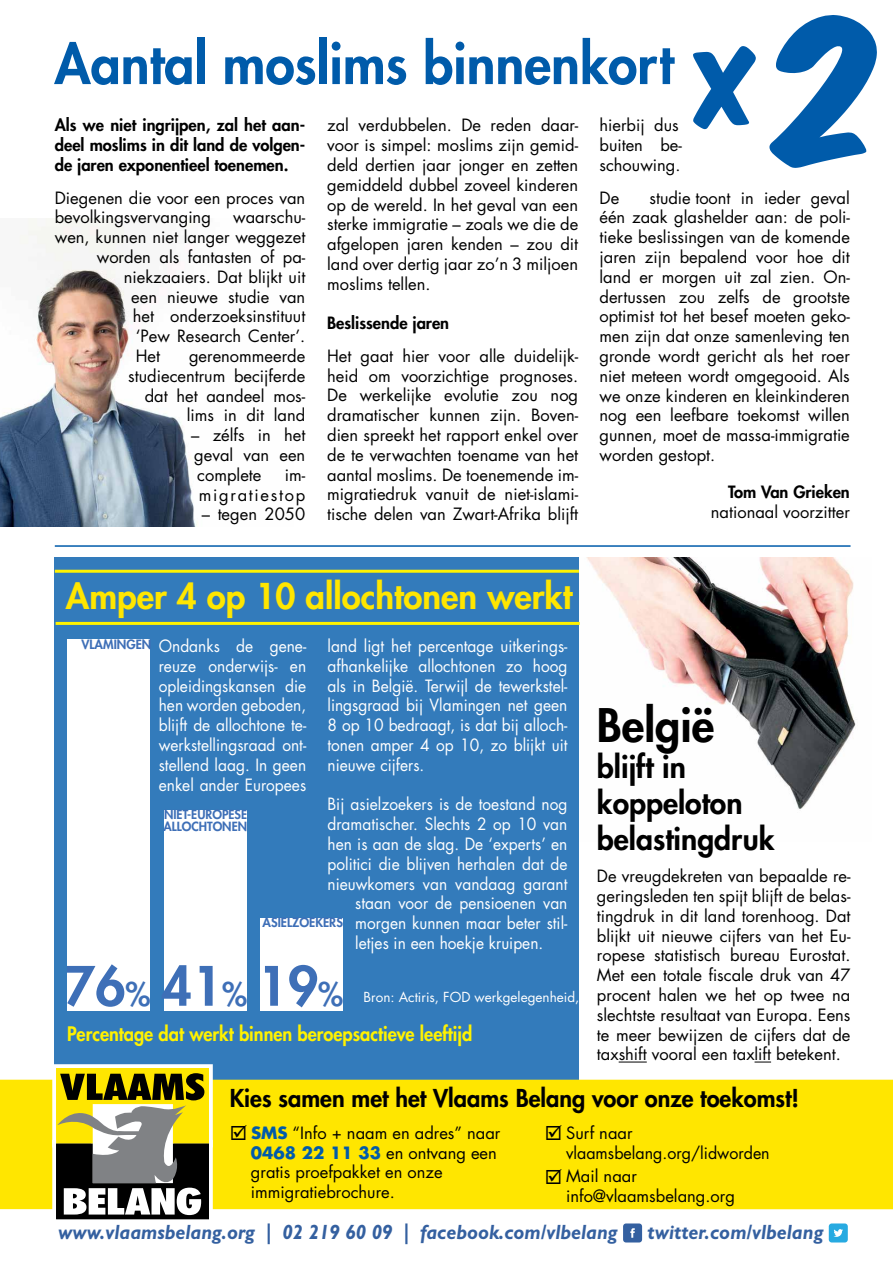
<style>
.page{position:relative;width:893px;height:1263px;background:#fff}
.page>*{position:absolute;margin:0;border:0;box-sizing:border-box;transform-origin:0 0}
.t1{font:800 54.45px "Futura Std";color:#005baa}
.t2{font:800 52.8px "Futura Std";color:#3e6fb7}
.t3{font:800 45px "Futura Std";color:#000}
.t4{font:800 34.65px "Futura Std";color:#ffe600}
.t5{font:800 30px/36px "Futura Std";color:#000}
.t6{font:800 24px "Futura Std";color:#000}
.t7{font:italic 700 20.7px "Gill Sans Std";color:#3460a0;scale:.95 1}
.t8{font:800 19.5px "Futura Std";color:#fff200;scale:.93 1}
.t9{font:16.5px/19.8px "Futura Std";color:#000}
.t10{font:16.5px/19.8px "Futura Std";color:#fff;text-align:justify;scale:.94 1}
.t11{font:800 16.5px/19.8px "Futura Std";color:#000;text-align:justify}
.t12{font:16.5px/19.8px "Futura Std";letter-spacing:.105em;color:#000;text-align:right}
.t13{font:13.5px "Futura Std";color:#fff}
.t14{font:800 12.6px "Futura Std";color:#3e6fb7}
.t15{font:800 12.3px/12.3px "Futura Std";color:#3e6fb7}
.s1{font-size:31.65px}
.s2{font-weight:700;color:#005baa}
</style>
<div class="page">
<img style="left:579px;top:557px;width:277px;height:252px">
<div style="left:55px;top:557px;width:524px;height:589px;background:#337bbb"></div>
<div style="left:68px;top:639px;width:82px;height:372px;background:#fff"></div>
<div style="left:164px;top:810px;width:82px;height:201px;background:#fff"></div>
<div style="left:260px;top:918px;width:82px;height:93px;background:#fff"></div>
<hr style="left:55px;top:570px;width:524px;height:3px;background:#fff200">
<hr style="left:56px;top:622px;width:524px;height:3px;background:#fff200">
<img style="left:0;top:218px;width:198px;height:308px">
<div style="left:0;top:1080px;width:893px;height:129px;background:#ffe600"></div>
<svg style="left:623px;top:1223px;width:225px;height:20px"></svg>
<svg style="left:52px;top:1064px;width:204px;height:156px"></svg>
<svg style="left:619px;top:1061px;width:28px;height:1px"></svg>
<svg style="left:754px;top:1061px;width:17px;height:1px"></svg>
<hr style="left:55px;top:545px;width:795px;height:2px;background:#005baa">
<h1 class="t1" style="left:54px;top:30px;width:621px">Aantal moslims binnenkort</h1>
<p class="t11" style="left:55px;top:115px;width:252px">Als we niet ingrijpen, zal het aan&shy;deel moslims in dit land de volgen&shy;de jaren exponentieel toenemen.</p>
<p class="t9" style="left:55px;top:188px;width:252px">Diegenen die voor een proces van bevolkingsvervanging</p>
<p class="t9" style="left:327px;top:116px;width:253px;text-align:justify">zal verdubbelen. De reden daar&shy;voor is simpel: moslims zijn gemid&shy;deld dertien jaar jonger en zetten gemiddeld dubbel zoveel kinderen op de wereld. In het geval van een sterke immigratie – zoals we die de afgelopen jaren kenden – zou dit land over dertig jaar zo’n 3 miljoen moslims tellen.</p>
<p class="t11" style="left:327px;top:313px;width:124px">Beslissende jaren</p>
<p class="t9" style="left:327px;top:346px;width:253px;text-align:justify">Het gaat hier voor alle duidelijk&shy;heid om voorzichtige prognoses.<br>De werkelijke evolutie zou nog dramatischer kunnen zijn. Boven&shy;dien spreekt het rapport enkel over de te verwachten toename van het aantal moslims. De toenemende im&shy;migratiedruk vanuit de niet-islami&shy;tische delen van Zwart-Afrika blijft</p>
<p class="t9" style="left:599px;top:116px;width:84px">hierbij dus buiten be&shy;schouwing.</p>
<p class="t9" style="left:599px;top:188px;width:21px">De</p>
<p class="t9" style="left:599px;top:188px;width:252px;text-align:justify;text-indent:50px">studie toont in ieder geval één zaak glashelder aan: de poli&shy;tieke beslissingen van de komende jaren zijn bepalend voor hoe dit land er morgen uit zal zien. On&shy;dertussen zou zelfs de grootste optimist tot het besef moeten geko&shy;men zijn dat onze samenleving ten gronde wordt gericht als het roer niet meteen wordt omgegooid. Als we onze kinderen en kleinkinderen nog een leefbare toekomst willen gunnen, moet de massa-immigratie worden gestopt.</p>
<p class="t11" style="left:728px;top:482px;width:123px">Tom Van Grieken</p>
<p class="t9" style="left:711px;top:502px;width:140px">nationaal voorzitter</p>
<p class="t9" style="left:233px;top:208px;width:74px">waarschu-</p>
<p class="t9" style="left:55px;top:227px;width:252px">wen, kunnen niet langer weggezet</p>
<p class="t9" style="left:97px;top:247px;width:210px">worden als fantasten of pa-</p>
<p class="t9" style="left:124px;top:267px;width:183px">niekzaaiers. Dat blijkt uit</p>
<p class="t9" style="left:131px;top:287px;width:176px">een nieuwe studie van</p>
<p class="t9" style="left:133px;top:307px;width:174px">het onderzoeksinstituut</p>
<p class="t9" style="left:136px;top:326px;width:171px">‘Pew Research Center’.</p>
<p class="t9" style="left:136px;top:346px;width:26px">Het</p>
<p class="t9" style="left:128px;top:346px;width:179px;text-align:right">gerenommeerde studiecentrum becijferde dat het aandeel mos&shy;lims in dit land</p>
<p class="t9" style="left:191px;top:425px;width:116px;text-align:justify">– zélfs in het geval van een complete</p>
<p class="t12" style="left:199px;top:465px;width:108px">im&shy;migratiestop</p>
<p class="t9" style="left:202px;top:505px;width:105px">– tegen 2050</p>
<h3 class="t4" style="left:66px;top:574px;width:508px">Amper 4 op 10 allochtonen werkt</h3>
<p class="t10" style="left:159px;top:636px;width:158px">Ondanks de gene&shy;reuze onderwijs- en opleidingskansen die hen worden geboden, blijft de allochtone te&shy;werkstellingsraad ont&shy;stellend laag. In geen enkel ander Europees</p>
<p class="t10" style="left:327px;top:636px;width:257px">land ligt het percentage uitkerings&shy;afhankelijke allochtonen zo hoog als in België. Terwijl de tewerkstel&shy;lingsgraad bij Vlamingen net geen 8 op 10 bedraagt, is dat bij alloch&shy;tonen amper 4 op 10, zo blijkt uit nieuwe cijfers.</p>
<p class="t10" style="left:327px;top:794px;width:257px">Bij asielzoekers is de toestand nog</p>
<p class="t10" style="left:327px;top:814px;width:257px">dramatischer. Slechts 2 op 10 van</p>
<p class="t10" style="left:327px;top:834px;width:257px">hen is aan de slag. De ‘experts’ en</p>
<p class="t10" style="left:327px;top:854px;width:257px">politici die blijven herhalen dat de</p>
<p class="t10" style="left:327px;top:874px;width:257px">nieuwkomers van vandaag garant</p>
<p class="t10" style="left:355px;top:893px;width:227px">staan voor de pensioenen van</p>
<p class="t10" style="left:355px;top:913px;width:227px">morgen kunnen maar beter stil-</p>
<p class="t10" style="left:355px;top:933px;width:202px">letjes in een hoekje kruipen.</p>
<p class="t14" style="left:82px;top:636px;width:71px">VLAMINGEN</p>
<h3 class="t3" style="left:597px;top:696px;width:119px">België</h3>
<h3 class="t5" style="left:597px;top:748px;width:179px">blijft in koppeloton belastingdruk</h3>
<p class="t9" style="left:597px;top:866px;width:255px;text-align:justify">De vreugdekreten van bepaalde re&shy;geringsleden ten spijt blijft de belas&shy;tingdruk in dit land torenhoog. Dat blijkt uit nieuwe cijfers van het Eu&shy;ropese statistisch bureau Eurostat.<br>Met een totale fiscale druk van 47 procent halen we het op twee na slechtste resultaat van Europa. Eens te meer bewijzen de cijfers dat de taxshift vooral een taxlift betekent.</p>
<p class="t15" style="left:163px;top:808px;width:85px">NIET-EUROPESE<br>ALLOCHTONEN</p>
<p class="t14" style="left:263px;top:914px;width:82px">ASIELZOEKERS</p>
<h2 class="t2" style="left:65px;top:953px;width:280px">76<span class="s1">%</span> 41<span class="s1">%</span> 19<span class="s1">%</span></h2>
<p class="t13" style="left:364px;top:989px;width:314px">Bron: Actiris, FOD werkgelegenheid, Steunpunt Werk</p>
<p class="t8" style="left:67px;top:1021px;width:437px">Percentage dat werkt binnen beroepsactieve leeftijd</p>
<h3 class="t6" style="left:230px;top:1083px;width:571px">Kies samen met het Vlaams Belang voor onze toekomst!</h3>
<p class="t9" style="left:251px;top:1123px;width:251px;text-indent:-21px">☑ <span class="s2">SMS</span> “Info + naam en adres” naar<br><span class="s2">0468 22 11 33</span> en ontvang een gratis proefpakket en onze immigratiebrochure.</p>
<p class="t9" style="left:566px;top:1123px;width:205px;text-indent:-21px">☑ Surf naar vlaamsbelang.org/lidworden</p>
<p class="t9" style="left:566px;top:1166px;width:170px;text-indent:-21px">☑ Mail naar info@vlaamsbelang.org</p>
<p class="t7" style="left:58px;top:1220px;width:590px">www.vlaamsbelang.org | 02 219 60 09 | facebook.com/vlbelang</p>
<p class="t7" style="left:648px;top:1220px;width:186px">twitter.com/vlbelang</p>
</div>
